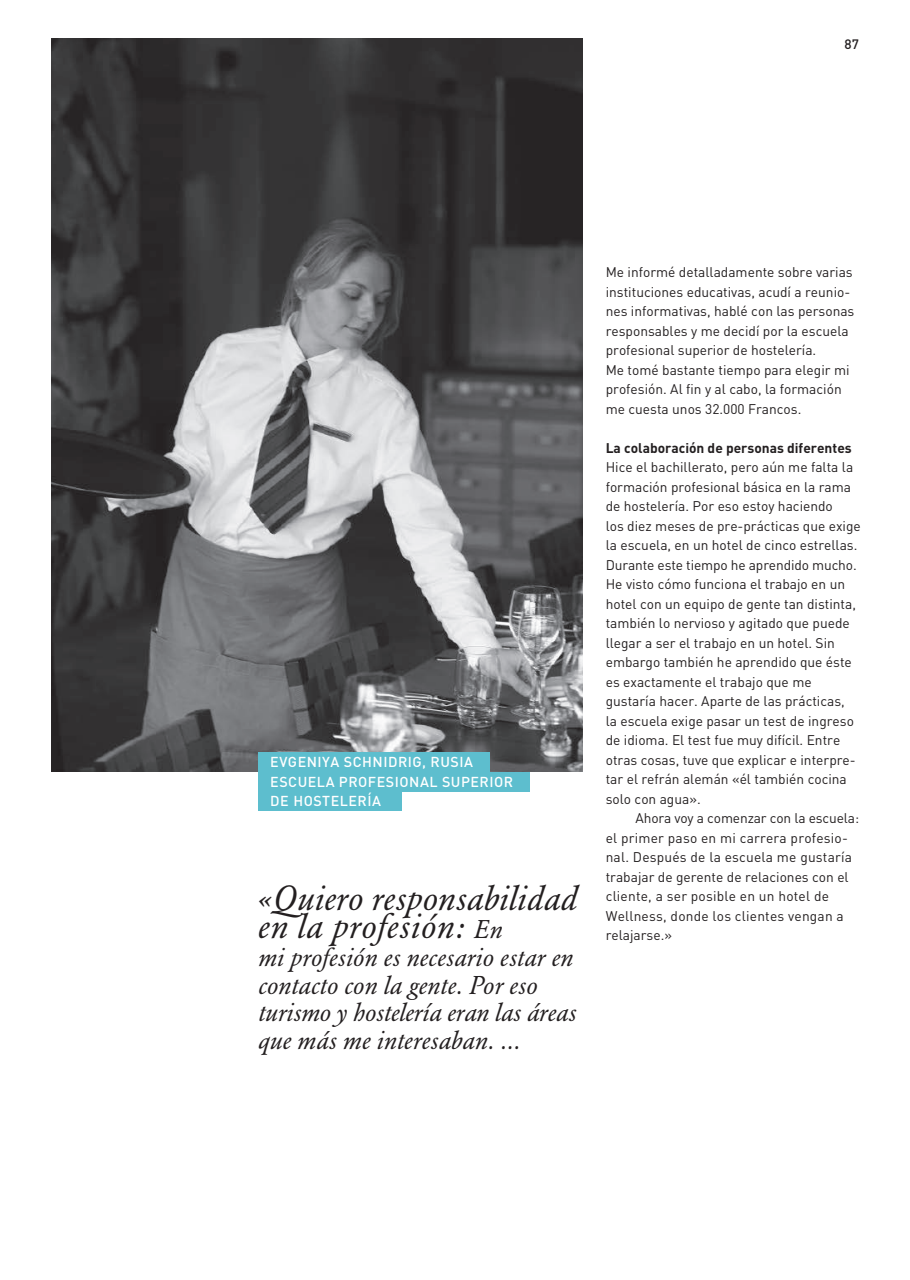
<style>
.page{position:relative;width:910px;height:1280px;background:#fff}
.page>*{position:absolute;margin:0;border:0;box-sizing:border-box;transform-origin:0 0}
.t1{font:italic 34.5px/27.8px "Garamond BE";letter-spacing:.01em;color:#231f20}
.t2{font:italic 25.5px/27.8px "Garamond BE";letter-spacing:.01em;color:#231f20}
.t3{font:500 14.25px/19.5px "DIN";letter-spacing:.035em;color:#fff}
.t4{font:13.8px/19.5px "DIN";color:#231f20}
.t5{font:700 13.8px "DIN";color:#231f20}
.t6{font:500 13.5px "DIN";color:#231f20}
.s1{font-size:25.5px}
</style>
<div class="page">
<img style="left:51px;top:38px;width:532px;height:734px">
<div style="left:258px;top:752px;width:232px;height:20px;background:#5dbece"></div>
<div style="left:258px;top:772px;width:272px;height:19px;background:#5dbece"></div>
<div style="left:258px;top:791px;width:143px;height:20px;background:#5dbece"></div>
<p class="t6" style="left:845px;top:36px;width:16px">87</p>
<p class="t3" style="left:270px;top:752px;width:244px">EVGENIYA SCHNIDRIG, RUSIA<br>ESCUELA PROFESIONAL SUPERIOR<br>DE HOSTELERÍA</p>
<h1 class="t1" style="left:258px;top:885px;width:320px">«Quiero responsabilidad en la profesión: <span class="s1">En</span></h1>
<h2 class="t2" style="left:258px;top:943px;width:320px">mi profesión es necesario estar en contacto con la gente. Por eso turismo y hostelería eran las áreas que más me interesaban. ...</h2>
<p class="t4" style="left:606px;top:262px;width:250px">Me informé detalladamente sobre varias instituciones educativas, acudí a reunio&shy;nes informativas, hablé con las personas responsables y me decidí por la escuela profesional superior de hostelería.<br>Me tomé bastante tiempo para elegir mi profesión. Al fin y al cabo, la formación me cuesta unos 32.000 Francos.</p>
<p class="t5" style="left:606px;top:439px;width:248px">La colaboración de personas diferentes</p>
<p class="t4" style="left:606px;top:457px;width:257px">Hice el bachillerato, pero aún me falta la formación profesional básica en la rama de hostelería. Por eso estoy haciendo<br>los diez meses de pre-prácticas que exige la escuela, en un hotel de cinco estrellas.<br>Durante este tiempo he aprendido mucho.<br>He visto cómo funciona el trabajo en un hotel con un equipo de gente tan distinta, también lo nervioso y agitado que puede llegar a ser el trabajo en un hotel. Sin embargo también he aprendido que éste es exactamente el trabajo que me gustaría hacer. Aparte de las prácticas,<br>la escuela exige pasar un test de ingreso de idioma. El test fue muy difícil. Entre otras cosas, tuve que explicar e interpre&shy;tar el refrán alemán «él también cocina solo con agua».</p>
<p class="t4" style="left:606px;top:808px;width:255px;text-indent:30px">Ahora voy a comenzar con la escuela: el primer paso en mi carrera profesio&shy;nal. Después de la escuela me gustaría trabajar de gerente de relaciones con el cliente, a ser posible en un hotel de Wellness, donde los clientes vengan a relajarse.»</p>
</div>
